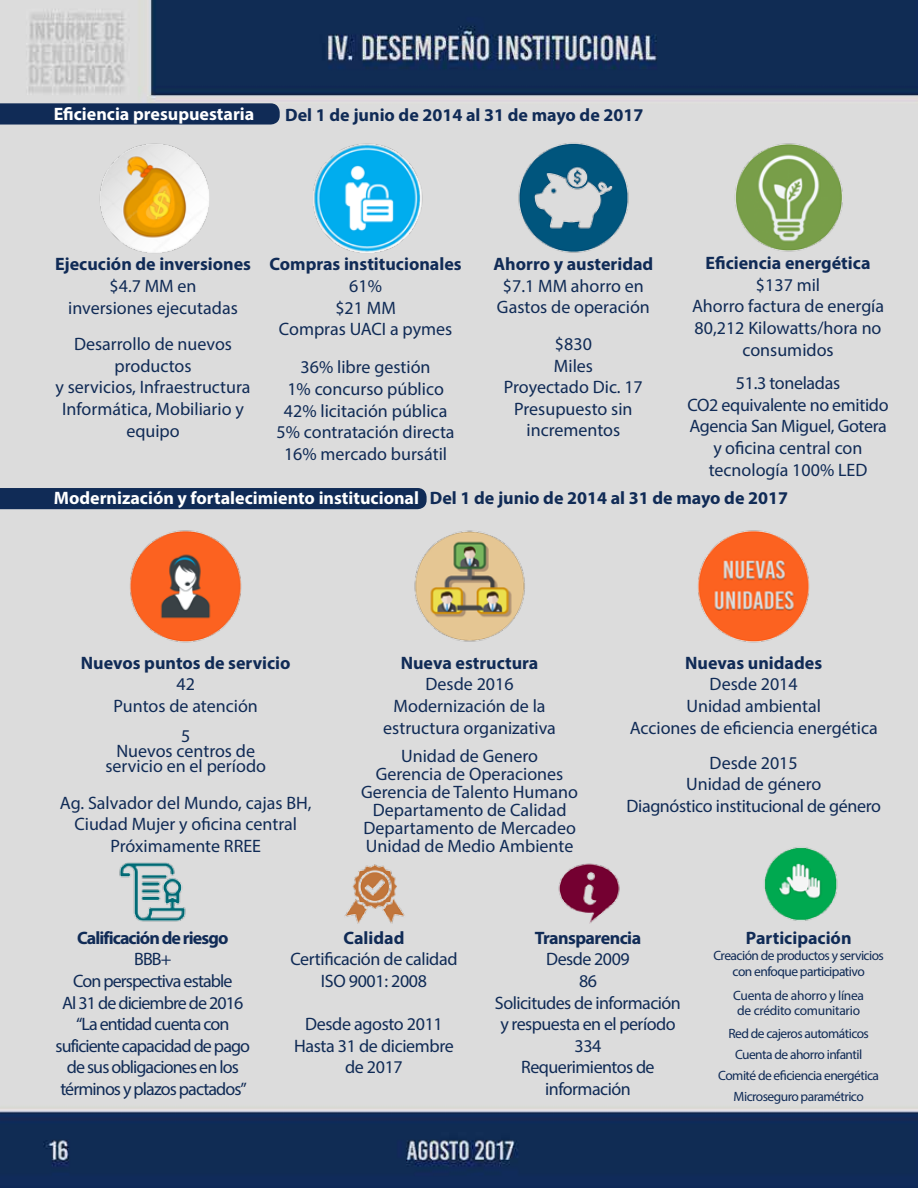
<style>
.page{position:relative;width:918px;height:1188px;background:#fff}
.page>*{position:absolute;margin:0;border:0;box-sizing:border-box;transform-origin:0 0}
.t1{font:18px/21.6px "Myriad Pro";color:#102b56;text-align:center}
.t2{font:18px/21.6px "Myriad Pro";letter-spacing:-.02em;color:#102b56;text-align:center}
.t3{font:700 18px "Myriad Pro";color:#102b56}
.t4{font:18px/21.6px "Myriad Pro";letter-spacing:-.05em;color:#102b56;text-align:center}
.t5{font:700 18px "Myriad Pro";color:#fff}
.t6{font:18px/21.6px "Myriad Pro";letter-spacing:-.03em;color:#102b56;text-align:center}
.t7{font:700 18px "Myriad Pro";letter-spacing:-.05em;color:#102b56}
.t8{font:700 18px "Myriad Pro";letter-spacing:-.03em;color:#102b56}
.t9{font:13.5px/21px "Myriad Pro";letter-spacing:-.04em;color:#102b56;text-align:center}
.t10{font:13.5px/15px "Myriad Pro";letter-spacing:-.02em;color:#102b56}
.s1{color:#102b56}
</style>
<div class="page">
<img style="left:0;top:0;width:918px;height:1188px">
<img style="left:58px;top:102px;width:190px;height:191px">
<img style="left:270px;top:102px;width:191px;height:191px">
<img style="left:116px;top:524px;width:140px;height:125px">
<img style="left:399px;top:524px;width:141px;height:125px">
<img style="left:683px;top:524px;width:141px;height:125px">
<img style="left:484px;top:109px;width:179px;height:178px">
<img style="left:699px;top:109px;width:178px;height:178px">
<div style="left:0;top:488px;width:427px;height:21px;background:#102b56"></div>
<svg style="left:0;top:103px;width:280px;height:22px;background:#18325b"></svg>
<img style="left:102px;top:834px;width:102px;height:117px">
<img style="left:542px;top:834px;width:91px;height:117px">
<img style="left:753px;top:838px;width:91px;height:92px">
<img style="left:340px;top:834px;width:67px;height:117px">
<p class="t5" style="left:54px;top:102px;width:202px">Eficiencia presupuestaria</p>
<p class="t3" style="left:285px;top:103px;width:360px">Del 1 de junio de 2014 al 31 de mayo de 2017</p>
<p class="t3" style="left:55px;top:253px;width:198px">Ejecución de inversiones</p>
<p class="t1" style="left:68px;top:275px;width:171px">$4.7 MM en inversiones ejecutadas</p>
<p class="t1" style="left:56px;top:333px;width:197px">Desarrollo de nuevos productos<br>y servicios, Infraestructura<br>Informática, Mobiliario y equipo</p>
<p class="t3" style="left:269px;top:253px;width:194px">Compras institucionales</p>
<p class="t1" style="left:279px;top:275px;width:175px">61%<br>$21 MM<br>Compras UACI a pymes</p>
<p class="t1" style="left:277px;top:356px;width:180px">36% libre gestión<br>1% concurso público<br>42% licitación pública<br>5% contratación directa<br>16% mercado bursátil</p>
<p class="t3" style="left:494px;top:252px;width:161px">Ahorro y austeridad</p>
<p class="t1" style="left:497px;top:275px;width:154px">$7.1 MM ahorro en<br>Gastos de operación</p>
<p class="t1" style="left:504px;top:333px;width:140px">$830<br>Miles<br>Proyectado Dic. 17<br>Presupuesto sin incrementos</p>
<p class="t3" style="left:706px;top:251px;width:166px">Eficiencia energética</p>
<p class="t1" style="left:692px;top:274px;width:194px">$137 mil<br>Ahorro factura de energía<br>80,212 Kilowatts/hora no consumidos</p>
<p class="t2" style="left:688px;top:372px;width:203px">51.3 toneladas<br>CO2 equivalente no emitido<br>Agencia San Miguel, Gotera y oficina central con tecnología 100% LED</p>
<p class="t5" style="left:54px;top:486px;width:736px">Modernización y fortalecimiento institucional <span class="s1">Del 1 de junio de 2014 al 31 de mayo de 2017</span></p>
<p class="t3" style="left:81px;top:651px;width:211px">Nuevos puntos de servicio</p>
<p class="t1" style="left:114px;top:673px;width:146px">42<br>Puntos de atención</p>
<p class="t1" style="left:105px;top:728px;width:162px;line-height:15px">5<br>Nuevos centros de servicio en el período</p>
<p class="t1" style="left:60px;top:791px;width:253px">Ag. Salvador del Mundo, cajas BH,<br>Ciudad Mujer y oficina central<br>Próximamente RREE</p>
<p class="t3" style="left:401px;top:651px;width:139px">Nueva estructura</p>
<p class="t1" style="left:383px;top:673px;width:174px">Desde 2016<br>Modernización de la estructura organizativa</p>
<p class="t1" style="left:361px;top:747px;width:218px;line-height:18px">Unidad de Genero<br>Gerencia de Operaciones<br>Gerencia de Talento Humano<br>Departamento de Calidad<br>Departamento de Mercadeo<br>Unidad de Medio Ambiente</p>
<p class="t3" style="left:685px;top:651px;width:138px">Nuevas unidades</p>
<p class="t1" style="left:630px;top:673px;width:250px">Desde 2014<br>Unidad ambiental<br>Acciones de eficiencia energética</p>
<p class="t2" style="left:627px;top:752px;width:256px">Desde 2015<br>Unidad de género<br>Diagnóstico institucional de género</p>
<p class="t7" style="left:77px;top:926px;width:153px">Calificación de riesgo</p>
<p class="t4" style="left:55px;top:948px;width:196px">BBB+<br>Con perspectiva estable<br>Al 31 de diciembre de 2016 “La entidad cuenta con suficiente capacidad de pago de sus obligaciones en los términos y plazos pactados”</p>
<p class="t3" style="left:344px;top:926px;width:62px">Calidad</p>
<p class="t2" style="left:290px;top:948px;width:169px">Certificación de calidad<br>ISO 9001: 2008</p>
<p class="t2" style="left:294px;top:1013px;width:161px">Desde agosto 2011<br>Hasta 31 de diciembre de 2017</p>
<p class="t8" style="left:535px;top:926px;width:108px">Transparencia</p>
<p class="t6" style="left:495px;top:948px;width:187px">Desde 2009<br>86<br>Solicitudes de información y respuesta en el período<br>334<br>Requerimientos de información</p>
<p class="t3" style="left:746px;top:926px;width:107px">Participación</p>
<p class="t9" style="left:713px;top:947px;width:172px;line-height:16.2px">Creación de productos y servicios con enfoque participativo</p>
<p class="t10" style="left:733px;top:988px;width:132px">Cuenta de ahorro y línea de crédito comunitario</p>
<p class="t9" style="left:718px;top:1023px;width:162px">Red de cajeros automáticos<br>Cuenta de ahorro infantil<br>Comité de eficiencia energética<br>Microseguro paramétrico</p>
</div>
